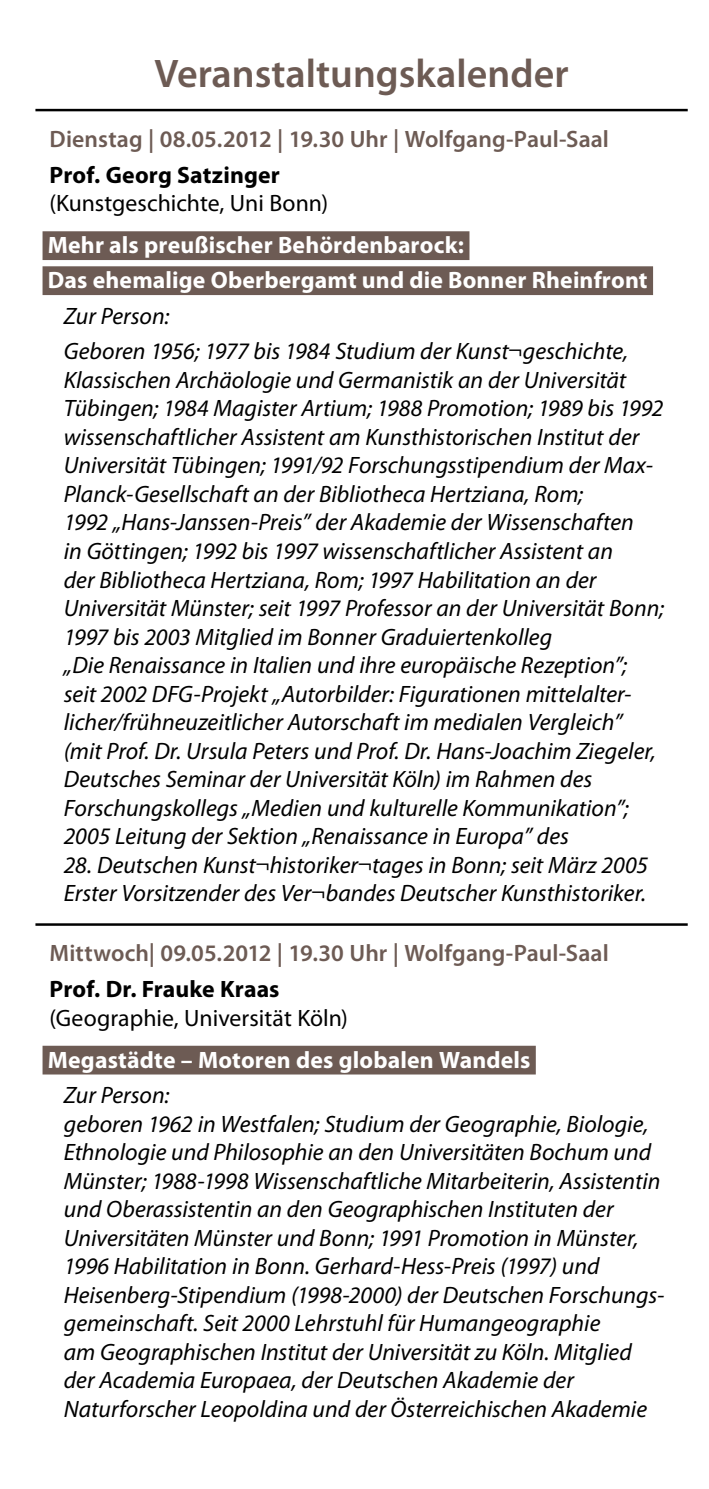
<style>
.page{position:relative;width:709px;height:1489px;background:#fff}
.page>*{position:absolute;margin:0;border:0;box-sizing:border-box;transform-origin:0 0}
.t1{font:600 40px "Myriad Pro";color:#6d5b54}
.t2{font:italic 23.75px/28.5px "Myriad Pro";color:#000}
.t3{font:700 23.75px/35px "Myriad Pro";letter-spacing:.005em;color:#fff}
.t4{font:600 23.75px "Myriad Pro";color:#6d5b54}
.t5{font:23.75px "Myriad Pro";color:#000}
.t6{font:700 23.75px "Myriad Pro";letter-spacing:.005em;color:#000}
</style>
<div class="page">
<hr style="left:35px;top:109px;width:652px;height:2px;background:#000">
<div style="left:43px;top:231px;width:426px;height:29px;background:#6d5b54"></div>
<div style="left:43px;top:266px;width:610px;height:29px;background:#6d5b54"></div>
<hr style="left:35px;top:923px;width:652px;height:2px;background:#000">
<div style="left:43px;top:1045px;width:493px;height:29px;background:#6d5b54"></div>
<h1 class="t1" style="left:154px;top:48px;width:415px">Veranstaltungskalender</h1>
<p class="t4" style="left:50px;top:124px;width:561px">Dienstag | 08.05.2012 | 19.30 Uhr | Wolfgang-Paul-Saal</p>
<p class="t6" style="left:50px;top:159px;width:232px">Prof. Georg Satzinger</p>
<p class="t5" style="left:50px;top:188px;width:280px">(Kunstgeschichte, Uni Bonn)</p>
<p class="t3" style="left:48px;top:227px;width:601px">Mehr als preußischer Behördenbarock:<br>Das ehemalige Oberbergamt und die Bonner Rheinfront</p>
<p class="t2" style="left:64px;top:298px;width:566px;line-height:35.5px">Zur Person:<br>Geboren 1956; 1977 bis 1984 Studium der Kunst¬geschichte,</p>
<p class="t2" style="left:64px;top:365px;width:601px">Klassischen Archäologie und Germanistik an der Universität Tübingen; 1984 Magister Artium; 1988 Promotion; 1989 bis 1992 wissenschaftlicher Assistent am Kunsthistorischen Institut der Universität Tübingen; 1991/92 Forschungsstipendium der Max-Planck-Gesellschaft an der Bibliotheca Hertziana, Rom;<br>1992 „Hans-Janssen-Preis” der Akademie der Wissenschaften<br>in Göttingen; 1992 bis 1997 wissenschaftlicher Assistent an<br>der Bibliotheca Hertziana, Rom; 1997 Habilitation an der Universität Münster; seit 1997 Professor an der Universität Bonn; 1997 bis 2003 Mitglied im Bonner Graduiertenkolleg<br>„Die Renaissance in Italien und ihre europäische Rezeption”; seit 2002 DFG-Projekt „Autorbilder: Figurationen mittelalter&shy;licher/frühneuzeitlicher Autorschaft im medialen Vergleich” (mit Prof. Dr. Ursula Peters und Prof. Dr. Hans-Joachim Ziegeler, Deutsches Seminar der Universität Köln) im Rahmen des Forschungskollegs „Medien und kulturelle Kommunikation”; 2005 Leitung der Sektion „Renaissance in Europa” des</p>
<p class="t2" style="left:64px;top:850px;width:586px">28. Deutschen Kunst¬historiker¬tages in Bonn; seit März 2005<br>Erster Vorsitzender des Ver¬bandes Deutscher Kunsthistoriker.</p>
<p class="t4" style="left:50px;top:938px;width:560px">Mittwoch| 09.05.2012 | 19.30 Uhr | Wolfgang-Paul-Saal</p>
<p class="t6" style="left:50px;top:973px;width:231px">Prof. Dr. Frauke Kraas</p>
<p class="t5" style="left:50px;top:1002px;width:300px">(Geographie, Universität Köln)</p>
<p class="t3" style="left:48px;top:1041px;width:484px">Megastädte – Motoren des globalen Wandels</p>
<p class="t2" style="left:64px;top:1080px;width:600px">Zur Person:<br>geboren 1962 in Westfalen; Studium der Geographie, Biologie, Ethnologie und Philosophie an den Universitäten Bochum und Münster; 1988-1998 Wissenschaftliche Mitarbeiterin, Assistentin und Oberassistentin an den Geographischen Instituten der Universitäten Münster und Bonn; 1991 Promotion in Münster, 1996 Habilitation in Bonn. Gerhard-Hess-Preis (1997) und Heisenberg-Stipendium (1998-2000) der Deutschen Forschungs&shy;gemeinschaft. Seit 2000 Lehrstuhl für Humangeographie<br>am Geographischen Institut der Universität zu Köln. Mitglied der Academia Europaea, der Deutschen Akademie der Naturforscher Leopoldina und der Österreichischen Akademie</p>
</div>
